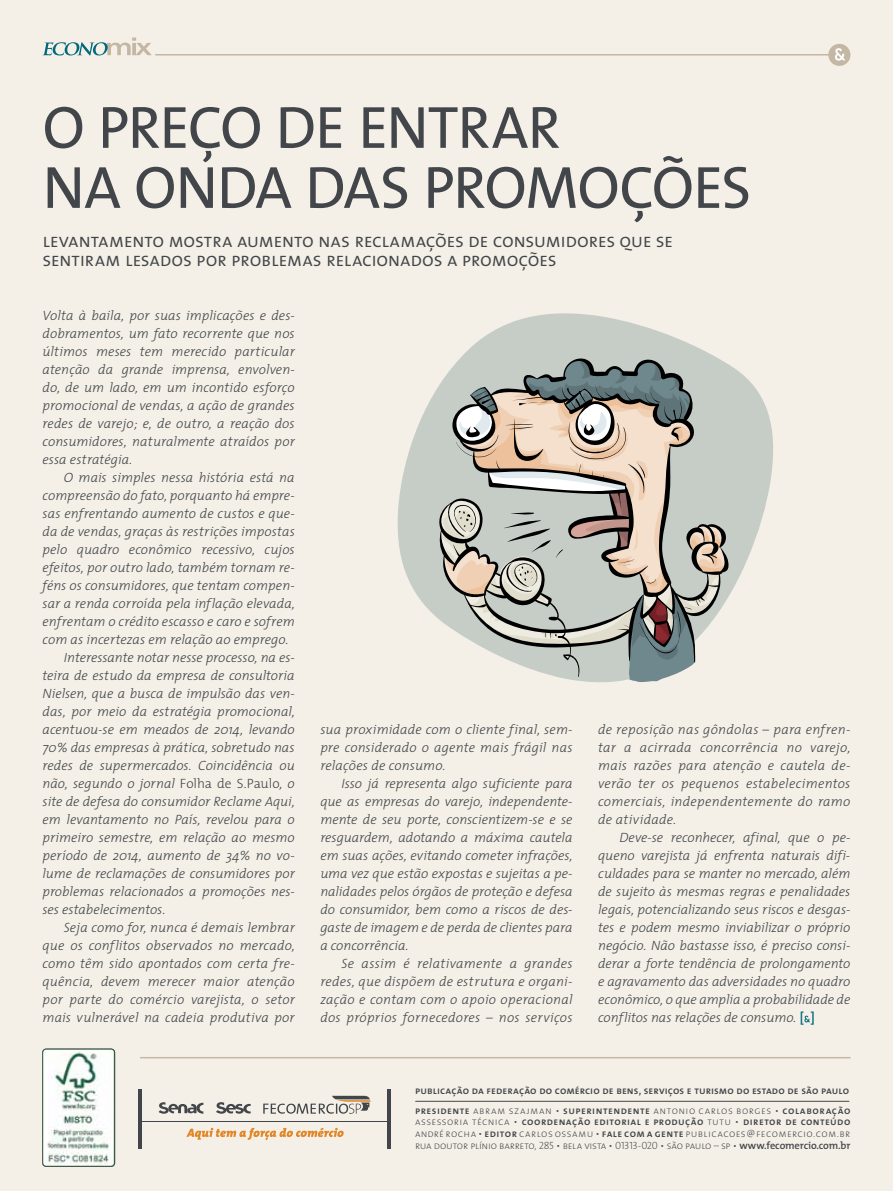
<style>
.page{position:relative;width:893px;height:1191px;background:#f5f0e7}
.page>*{position:absolute;margin:0;border:0;box-sizing:border-box;transform-origin:0 0}
.t1{font:60px/60px "The Mix Caps";letter-spacing:-.025em;color:#42464a}
.t2{font:19.5px/19.5px "The Mix Semi Light Caps";letter-spacing:-.015em;color:#42464a}
.t3{font:italic 300 13.5px/18px "The Mix";color:#42464a;text-align:justify}
.t4{font:10.5px/11.6px "The Mix Extra Light Caps";letter-spacing:.005em;color:#42464a}
.t5{font:10.5px/11.6px "The Mix Semi Bold Caps";letter-spacing:.035em;color:#42464a}
.t6{font:10.5px "The Mix Semi Bold Caps";letter-spacing:.005em;color:#42464a}
.s1{font-style:normal}
.s2{font-weight:600;font-style:normal;color:#006a7c}
.s3{font-family:"The Mix Extra Light Caps"}
.s4{font-family:"The Mix Semi Bold Caps"}
.s5{font-family:"The Mix";font-weight:600}
</style>
<div class="page">
<svg style="left:43px;top:38px;width:109px;height:17px"></svg>
<hr style="left:155px;top:54px;width:685px;height:2px;background:#c4b8a4">
<div style="left:828px;top:44px;width:22px;height:22px;background:#c4b8a4;border-radius:50%"></div>
<svg style="left:835px;top:48px;width:10px;height:13px"></svg>
<svg style="left:804px;top:1015px;width:6px;height:7px"></svg>
<hr style="left:140px;top:1057px;width:710px;height:1px;background:#c4b8a4">
<hr style="left:415px;top:1101px;width:434px;height:1px;background:#42464a">
<svg style="left:159px;top:1102px;width:44px;height:11px"></svg>
<svg style="left:216px;top:1102px;width:35px;height:11px"></svg>
<svg style="left:263px;top:1095px;width:108px;height:18px"></svg>
<hr style="left:139px;top:1089px;width:3px;height:59px;background:#42464a">
<hr style="left:388px;top:1089px;width:3px;height:59px;background:#42464a">
<hr style="left:142px;top:1120px;width:246px;height:1px;background:#42464a">
<svg style="left:186px;top:1127px;width:158px;height:13px"></svg>
<svg style="left:397px;top:313px;width:376px;height:370px"></svg>
<svg style="left:439px;top:359px;width:287px;height:323px;background:#b3b2a9"></svg>
<img style="left:43px;top:1049px;width:72px;height:117px">
<div style="left:43px;top:1049px;width:72px;height:117px;border:1px solid #344f3d;border-radius:3px"></div>
<h1 class="t1" style="left:43px;top:96px;width:710px">O PREÇO DE ENTRAR<br>NA ONDA DAS PROMOÇÕES</h1>
<h2 class="t2" style="left:43px;top:230px;width:632px">levantamento mostra aumento nas reclamações de consumidores que se sentiram lesados por problemas relacionados a promoções</h2>
<p class="t3" style="left:43px;top:306px;width:254px">Volta à baila, por suas implicações e des&shy;dobramentos, um fato recorrente que nos últimos meses tem merecido particular atenção da grande imprensa, envolven&shy;do, de um lado, em um incontido esforço promocional de vendas, a ação de grandes redes de varejo; e, de outro, a reação dos consumidores, naturalmente atraídos por essa estratégia.</p>
<p class="t3" style="left:64px;top:468px;width:232px">O mais simples nessa história está na</p>
<p class="t3" style="left:43px;top:486px;width:254px">compreensão do fato, porquanto há empre-</p>
<p class="t3" style="left:43px;top:504px;width:254px">sas enfrentando aumento de custos e que-</p>
<p class="t3" style="left:43px;top:522px;width:254px">da de vendas, graças às restrições impostas</p>
<p class="t3" style="left:43px;top:540px;width:254px">pelo quadro econômico recessivo, cujos</p>
<p class="t3" style="left:43px;top:558px;width:254px">efeitos, por outro lado, também tornam re-</p>
<p class="t3" style="left:43px;top:576px;width:254px">féns os consumidores, que tentam compen-</p>
<p class="t3" style="left:43px;top:594px;width:254px">sar a renda corroída pela inflação elevada,</p>
<p class="t3" style="left:43px;top:612px;width:254px">enfrentam o crédito escasso e caro e sofrem</p>
<p class="t3" style="left:43px;top:630px;width:248px">com as incertezas em relação ao emprego.</p>
<p class="t3" style="left:64px;top:648px;width:233px">Interessante notar nesse processo, na es-</p>
<p class="t3" style="left:43px;top:666px;width:254px">teira de estudo da empresa de consultoria</p>
<p class="t3" style="left:43px;top:684px;width:254px">Nielsen, que a busca de impulsão das ven-</p>
<p class="t3" style="left:43px;top:702px;width:254px">das, por meio da estratégia promocional,</p>
<p class="t3" style="left:43px;top:720px;width:254px">acentuou-se em meados de 2014, levando</p>
<p class="t3" style="left:43px;top:738px;width:254px">70% das empresas à prática, sobretudo nas</p>
<p class="t3" style="left:43px;top:756px;width:254px">redes de supermercados. Coincidência ou</p>
<p class="t3" style="left:43px;top:774px;width:254px">não, segundo o jornal <span class="s1">Folha de S.Paulo</span>, o</p>
<p class="t3" style="left:43px;top:792px;width:254px">site de defesa do consumidor Reclame Aqui,</p>
<p class="t3" style="left:43px;top:810px;width:254px">em levantamento no País, revelou para o</p>
<p class="t3" style="left:43px;top:828px;width:254px">primeiro semestre, em relação ao mesmo</p>
<p class="t3" style="left:43px;top:846px;width:254px">período de 2014, aumento de 34% no vo-</p>
<p class="t3" style="left:43px;top:864px;width:254px">lume de reclamações de consumidores por</p>
<p class="t3" style="left:43px;top:882px;width:254px">problemas relacionados a promoções nes-</p>
<p class="t3" style="left:43px;top:900px;width:124px">ses estabelecimentos.</p>
<p class="t3" style="left:64px;top:918px;width:232px">Seja como for, nunca é demais lembrar</p>
<p class="t3" style="left:43px;top:936px;width:254px">que os conflitos observados no mercado,</p>
<p class="t3" style="left:43px;top:954px;width:254px">como têm sido apontados com certa fre-</p>
<p class="t3" style="left:43px;top:972px;width:254px">quência, devem merecer maior atenção</p>
<p class="t3" style="left:43px;top:990px;width:254px">por parte do comércio varejista, o setor</p>
<p class="t3" style="left:43px;top:1008px;width:254px">mais vulnerável na cadeia produtiva por</p>
<p class="t3" style="left:598px;top:720px;width:254px">de reposição nas gôndolas – para enfren&shy;tar a acirrada concorrência no varejo, mais razões para atenção e cautela de&shy;verão ter os pequenos estabelecimentos comerciais, independentemente do ramo de atividade.</p>
<p class="t3" style="left:598px;top:828px;width:254px;text-indent:21px">Deve-se reconhecer, afinal, que o pe&shy;queno varejista já enfrenta naturais difi&shy;culdades para se manter no mercado, além de sujeito às mesmas regras e penalidades legais, potencializando seus riscos e desgas&shy;tes e podem mesmo inviabilizar o próprio negócio. Não bastasse isso, é preciso consi&shy;derar a forte tendência de prolongamento e agravamento das adversidades no quadro econômico, o que amplia a probabilidade de conflitos nas relações de consumo. <span class="s2">[ ]</span></p>
<p class="t3" style="left:320px;top:720px;width:254px">sua proximidade com o cliente final, sem&shy;pre considerado o agente mais frágil nas relações de consumo.</p>
<p class="t3" style="left:320px;top:774px;width:254px;text-indent:21px">Isso já representa algo suficiente para que as empresas do varejo, independente&shy;mente de seu porte, conscientizem-se e se resguardem, adotando a máxima cautela em suas ações, evitando cometer infrações, uma vez que estão expostas e sujeitas a pe&shy;nalidades pelos órgãos de proteção e defesa do consumidor, bem como a riscos de des&shy;gaste de imagem e de perda de clientes para a concorrência.</p>
<p class="t3" style="left:320px;top:954px;width:254px;text-indent:21px">Se assim é relativamente a grandes redes, que dispõem de estrutura e organi&shy;zação e contam com o apoio operacional dos próprios fornecedores – nos serviços</p>
<p class="t6" style="left:415px;top:1082px;width:435px">publicação da federação do comércio de bens, serviços e turismo do estado de são paulo</p>
<p class="t5" style="left:415px;top:1104px;width:437px">presidente <span class="s3">abram szajman •</span> superintendente <span class="s3">antonio carlos borges •</span> colaboração <span class="s3">assessoria técnica •</span> coordenação editorial e produção <span class="s3">tutu •</span> diretor de conteúdo</p>
<p class="t4" style="left:415px;top:1127px;width:437px">andré rocha • <span class="s4">editor</span> carlos ossamu • <span class="s4">fale com a gente</span> publicacoes@fecomercio.com.br rua doutor plínio barreto, 285 • bela vista • 01313-020 • são paulo – sp • <span class="s5">www.fecomercio.com.br</span></p>
</div>
